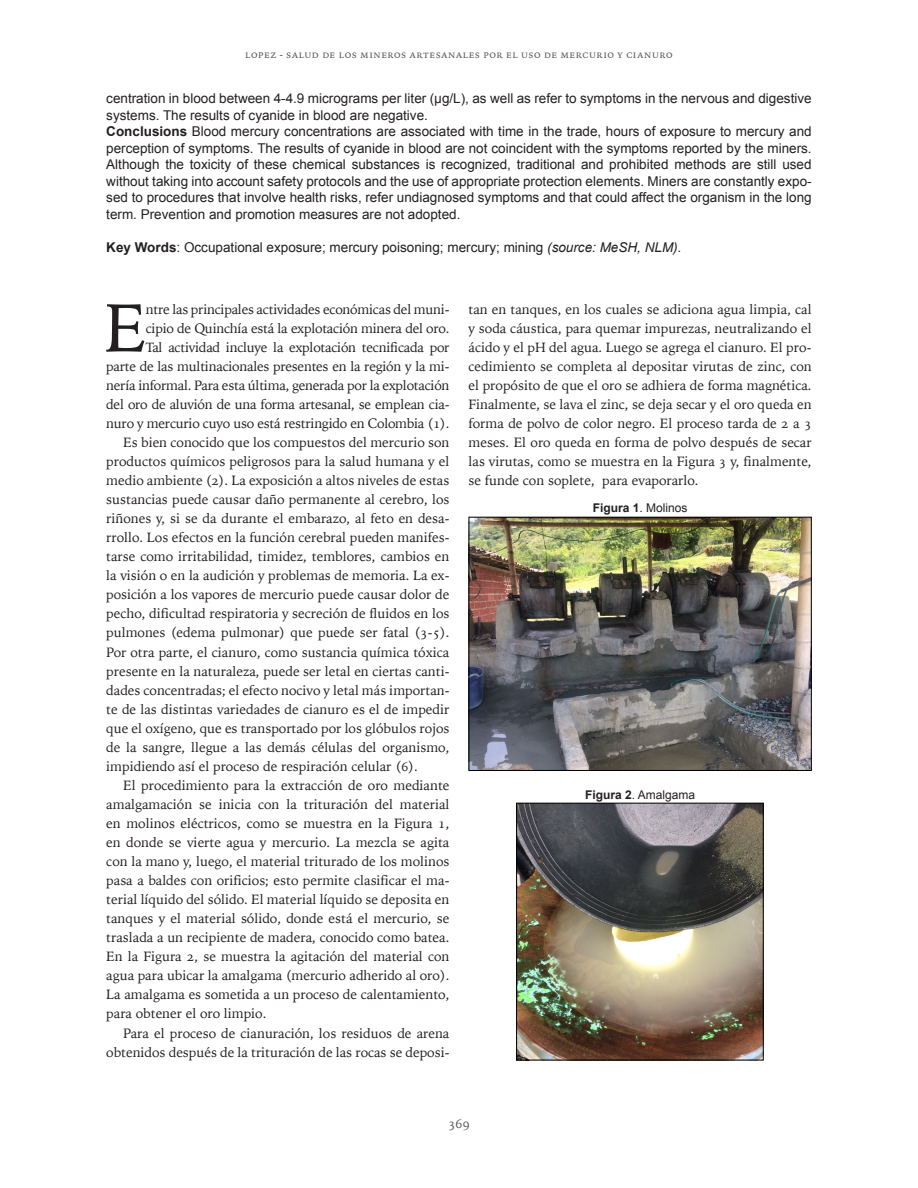
<style>
.page{position:relative;width:918px;height:1188px;background:#fff}
.page>*{position:absolute;margin:0;border:0;box-sizing:border-box;transform-origin:0 0}
.Parrafo_1_capitular{font:68.25px "Iowan Old Style";color:#231f20}
.Cuerpo_de_texto{font:13.5px/19px "Iowan Old Style";color:#231f20;text-align:justify}
.Resumen_Articulo{font:13.5px/16.5px "Arial";color:#231f20}
.Parrafo_1_capitular-2{font:13.5px/19px "Iowan Old Style";letter-spacing:-.015em;color:#231f20;text-align:right}
.t1{font:13.5px "Iowan Old Style";color:#57585a}
.Info_graficas{font:12px "Arial";color:#231f20}
.t2{font:10.5px "Iowan Old Style";letter-spacing:-.005em;color:#57585a}
.s1{font-weight:700}
.s2{font-style:italic}
</style>
<div class="page">
<img style="left:471px;top:519px;width:339px;height:250px">
<div style="left:469px;top:517px;width:343px;height:254px;border:1px solid #000"></div>
<img style="left:518px;top:805px;width:244px;height:253px">
<div style="left:516px;top:803px;width:248px;height:257px;border:1px solid #000"></div>
<p class="t2" style="left:245px;top:45px;width:430px">LOPEZ - SALUD DE LOS MINEROS ARTESANALES POR EL USO DE MERCURIO Y CIANURO</p>
<p class="Resumen_Articulo" style="left:106px;top:91px;width:707px">centration in blood between 4-4.9 micrograms per liter (μg/L), as well as refer to symptoms in the nervous and digestive systems. The results of cyanide in blood are negative.</p>
<p class="Resumen_Articulo" style="left:106px;top:124px;width:707px;text-align:justify"><span class="s1">Conclusions</span> Blood mercury concentrations are associated with time in the trade, hours of exposure to mercury and perception of symptoms. The results of cyanide in blood are not coincident with the symptoms reported by the miners.<br>Although the toxicity of these chemical substances is recognized, traditional and prohibited methods are still used without taking into account safety protocols and the use of appropriate protection elements. Miners are constantly expo&shy;sed to procedures that involve health risks, refer undiagnosed symptoms and that could affect the organism in the long term. Prevention and promotion measures are not adopted.</p>
<p class="Resumen_Articulo" style="left:106px;top:239px;width:577px"><span class="s1">Key Words</span>: Occupational exposure; mercury poisoning; mercury; mining <span class="s2">(source: MeSH, NLM).</span></p>
<p class="Parrafo_1_capitular-2" style="left:106px;top:299px;width:345px">ntre las principales actividades económicas del muni-<br>cipio de Quinchía está la explotación minera del oro.<br>Tal actividad incluye la explotación tecnificada por<br>parte de las multinacionales presentes en la región y la mi&shy;nería informal. Para esta última, generada por la explotación del oro de aluvión de una forma artesanal, se emplean cia&shy;nuro y mercurio cuyo uso está restringido en Colombia (1).</p>
<p class="Cuerpo_de_texto" style="left:106px;top:432px;width:345px;text-indent:17px">Es bien conocido que los compuestos del mercurio son productos químicos peligrosos para la salud humana y el medio ambiente (2). La exposición a altos niveles de estas sustancias puede causar daño permanente al cerebro, los riñones y, si se da durante el embarazo, al feto en desa&shy;rrollo. Los efectos en la función cerebral pueden manifes&shy;tarse como irritabilidad, timidez, temblores, cambios en la visión o en la audición y problemas de memoria. La ex&shy;posición a los vapores de mercurio puede causar dolor de pecho, dificultad respiratoria y secreción de fluidos en los pulmones (edema pulmonar) que puede ser fatal (3-5).<br>Por otra parte, el cianuro, como sustancia química tóxica presente en la naturaleza, puede ser letal en ciertas canti&shy;dades concentradas; el efecto nocivo y letal más importan&shy;te de las distintas variedades de cianuro es el de impedir que el oxígeno, que es transportado por los glóbulos rojos de la sangre, llegue a las demás células del organismo, impidiendo así el proceso de respiración celular (6).</p>
<p class="Cuerpo_de_texto" style="left:106px;top:775px;width:345px;text-indent:17px">El procedimiento para la extracción de oro mediante amalgamación se inicia con la trituración del material en molinos eléctricos, como se muestra en la Figura 1, en donde se vierte agua y mercurio. La mezcla se agita con la mano y, luego, el material triturado de los molinos pasa a baldes con orificios; esto permite clasificar el ma&shy;terial líquido del sólido. El material líquido se deposita en tanques y el material sólido, donde está el mercurio, se traslada a un recipiente de madera, conocido como batea.<br>En la Figura 2, se muestra la agitación del material con agua para ubicar la amalgama (mercurio adherido al oro).<br>La amalgama es sometida a un proceso de calentamiento, para obtener el oro limpio.</p>
<p class="Cuerpo_de_texto" style="left:106px;top:1023px;width:345px;text-align:right">Para el proceso de cianuración, los residuos de arena obtenidos después de la trituración de las rocas se deposi-</p>
<p class="Parrafo_1_capitular" style="left:104px;top:267px;width:45px">E</p>
<p class="Cuerpo_de_texto" style="left:469px;top:299px;width:345px">tan en tanques, en los cuales se adiciona agua limpia, cal y soda cáustica, para quemar impurezas, neutralizando el ácido y el pH del agua. Luego se agrega el cianuro. El pro&shy;cedimiento se completa al depositar virutas de zinc, con el propósito de que el oro se adhiera de forma magnética.<br>Finalmente, se lava el zinc, se deja secar y el oro queda en forma de polvo de color negro. El proceso tarda de 2 a 3 meses. El oro queda en forma de polvo después de secar las virutas, como se muestra en la Figura 3 y, finalmente, se funde con soplete, para evaporarlo.</p>
<p class="Info_graficas" style="left:593px;top:500px;width:96px"><span class="s1">Figura 1</span>. Molinos</p>
<p class="Info_graficas" style="left:585px;top:787px;width:112px"><span class="s1">Figura 2</span>. Amalgama</p>
<p class="t1" style="left:448px;top:1111px;width:23px">369</p>
</div>
